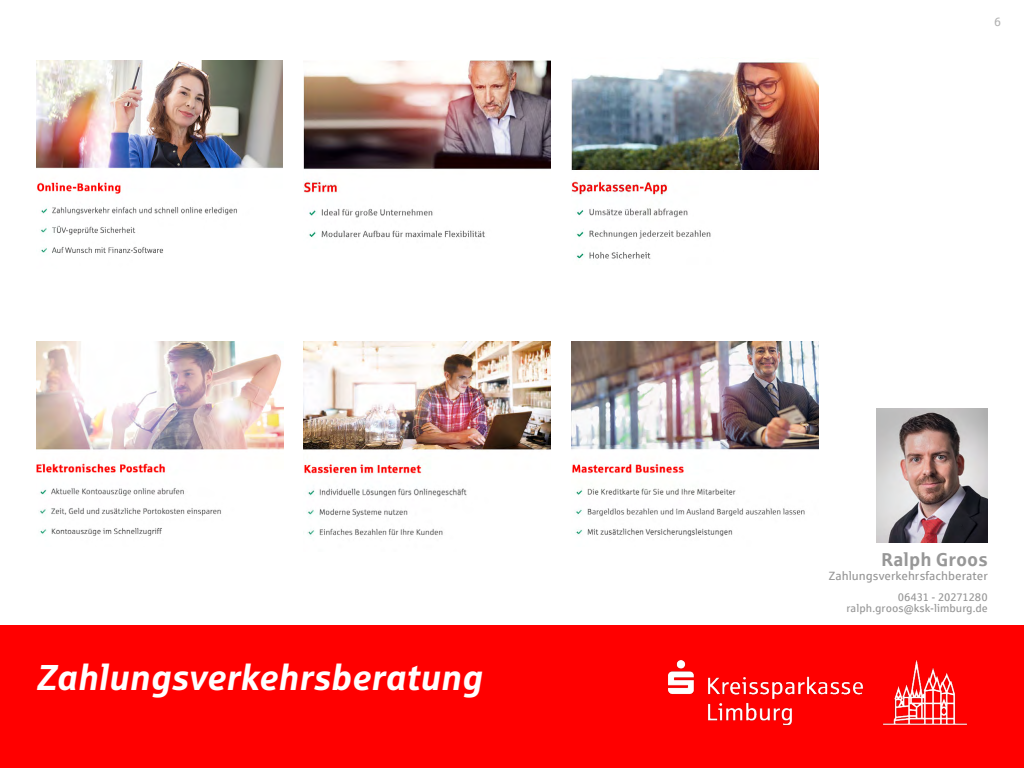
<style>
.page{position:relative;width:1024px;height:768px;background:#fff}
.page>*{position:absolute;margin:0;border:0;box-sizing:border-box;transform-origin:0 0}
.t1{font:italic 700 36px "Sparkasse Rg";letter-spacing:-.005em;color:#fff}
.t2{font:700 18.7px "Sparkasse Rg";color:#979797}
.t3{font:12px "Sparkasse Rg";color:#979797}
.t4{font:12px "Sparkasse Rg";color:#b3b3b3}
.t5{font:11px/11px "Sparkasse Rg";color:#979797;text-align:right}
</style>
<div class="page">
<div style="left:0;top:625px;width:1024px;height:143px;background:#f00"></div>
<img style="left:876px;top:408px;width:112px;height:135px">
<img style="left:571px;top:169px;width:248px;height:92px">
<img style="left:571px;top:62px;width:248px;height:107px">
<img style="left:668px;top:660px;width:300px;height:66px">
<img style="left:303px;top:60px;width:248px;height:178px">
<img style="left:303px;top:341px;width:248px;height:195px">
<img style="left:571px;top:341px;width:248px;height:196px">
<img style="left:36px;top:341px;width:247px;height:195px">
<img style="left:36px;top:60px;width:247px;height:194px">
<h1 class="t1" style="left:35px;top:655px;width:312px">Wir si d für Sie da!</h1>
<h1 class="t1" style="left:36px;top:655px;width:447px">Zahlungsverkehrsberatung</h1>
<p class="t4" style="left:994px;top:15px;width:8px">6</p>
<h2 class="t2" style="left:881px;top:547px;width:108px">Ralph Groos</h2>
<p class="t3" style="left:829px;top:568px;width:160px">Zahlungsverkehrsfachberater</p>
<p class="t5" style="left:846px;top:591px;width:143px">06431 - 20271280 ralph.groos@ksk-limburg.de</p>
</div>
